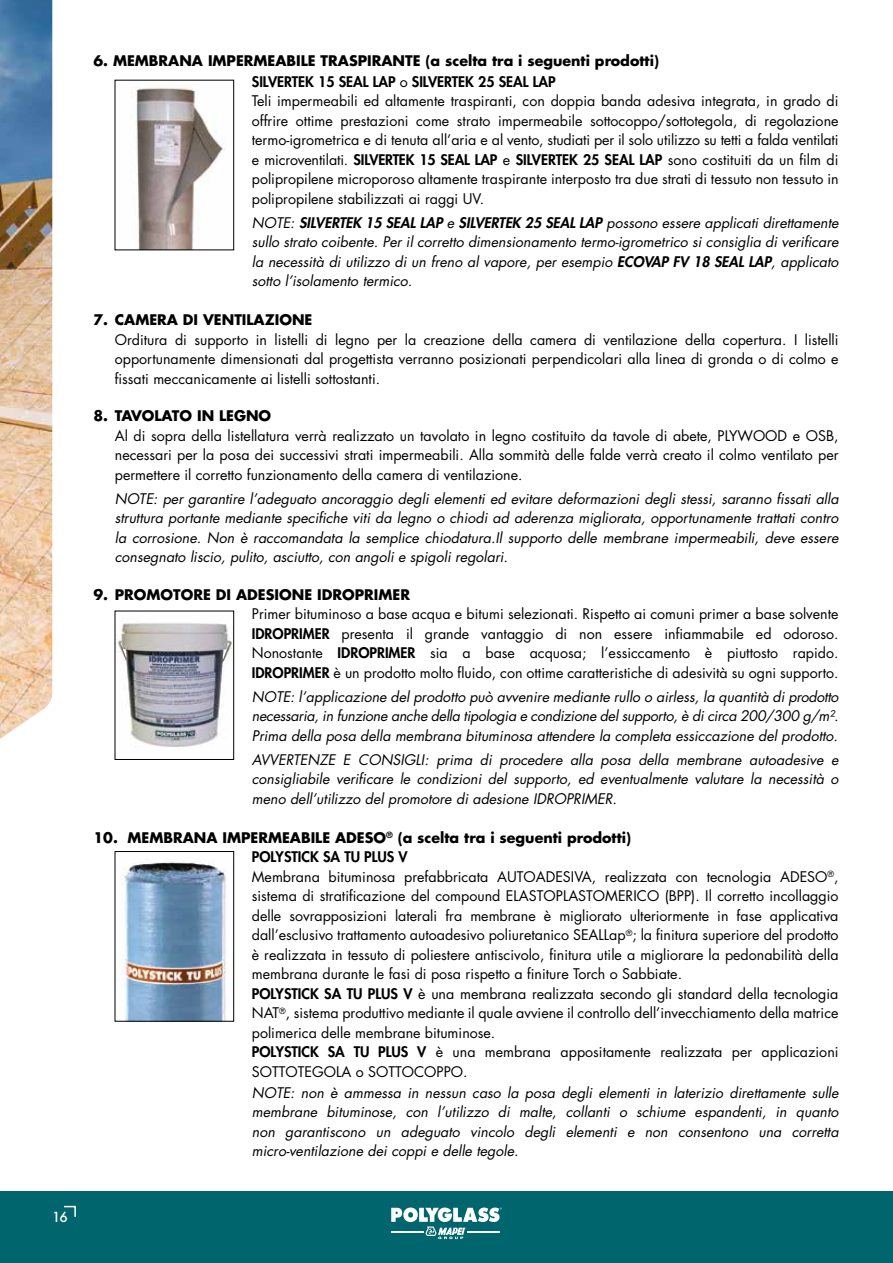
<style>
.page{position:relative;width:893px;height:1263px;background:#fff}
.page>*{position:absolute;margin:0;border:0;box-sizing:border-box;transform-origin:0 0}
.t1{font:14.25px/19.5px "Futura Std";color:#000;text-align:justify}
.t2{font:italic 14.25px/19.5px "Futura Std";color:#000;text-align:justify}
.t3{font:700 14.25px/21px "Futura Std";color:#000}
.t4{font:500 13.5px "Futura";color:#fff}
.s1{font-weight:800}
.s2{font-weight:400}
.s3{font-weight:700}
</style>
<div class="page">
<div style="left:0;top:1191px;width:893px;height:72px;background:#00656c"></div>
<img style="left:0;top:0;width:52px;height:739px">
<svg style="left:64px;top:1205px;width:12px;height:12px"></svg>
<svg style="left:391px;top:1207px;width:111px;height:32px"></svg>
<img style="left:130px;top:86px;width:95px;height:162px">
<div style="left:115px;top:80px;width:119px;height:170px;border:1px solid #000"></div>
<img style="left:117px;top:621px;width:115px;height:126px">
<div style="left:115px;top:611px;width:119px;height:149px;border:1px solid #000"></div>
<img style="left:122px;top:861px;width:110px;height:158px">
<div style="left:115px;top:851px;width:119px;height:170px;border:1px solid #000"></div>
<p class="t4" style="left:52px;top:1208px;width:17px">16</p>
<p class="t3" style="left:252px;top:50px;width:409px;text-indent:-158px">6. MEMBRANA IMPERMEABILE TRASPIRANTE (a scelta tra i seguenti prodotti)<br><span class="s1">SILVERTEK 15 SEAL LAP</span> <span class="s2">o</span> <span class="s1">SILVERTEK 25 SEAL LAP</span></p>
<p class="t1" style="left:252px;top:91px;width:588px">Teli impermeabili ed altamente traspiranti, con doppia banda adesiva integrata, in grado di offrire ottime prestazioni come strato impermeabile sottocoppo/sottotegola, di regolazione termo-igrometrica e di tenuta all’aria e al vento, studiati per il solo utilizzo su tetti a falda ventilati e microventilati. <span class="s1">SILVERTEK 15 SEAL LAP</span> e <span class="s1">SILVERTEK 25 SEAL LAP</span> sono costituiti da un film di polipropilene microporoso altamente traspirante interposto tra due strati di tessuto non tessuto in polipropilene stabilizzati ai raggi UV.</p>
<p class="t2" style="left:252px;top:213px;width:588px">NOTE: <span class="s1">SILVERTEK 15 SEAL LAP</span> e <span class="s1">SILVERTEK 25 SEAL LAP</span> possono essere applicati direttamente sullo strato coibente. Per il corretto dimensionamento termo-igrometrico si consiglia di verificare la necessità di utilizzo di un freno al vapore, per esempio <span class="s1">ECOVAP FV 18 SEAL LAP</span>, applicato sotto l’isolamento termico.</p>
<p class="t3" style="left:94px;top:309px;width:220px">7. CAMERA DI VENTILAZIONE</p>
<p class="t1" style="left:115px;top:330px;width:725px">Orditura di supporto in listelli di legno per la creazione della camera di ventilazione della copertura. I listelli opportunamente dimensionati dal progettista verranno posizionati perpendicolari alla linea di gronda o di colmo e fissati meccanicamente ai listelli sottostanti.</p>
<p class="t3" style="left:94px;top:405px;width:179px">8. TAVOLATO IN LEGNO</p>
<p class="t1" style="left:115px;top:426px;width:725px">Al di sopra della listellatura verrà realizzato un tavolato in legno costituito da tavole di abete, PLYWOOD e OSB, necessari per la posa dei successivi strati impermeabili. Alla sommità delle falde verrà creato il colmo ventilato per permettere il corretto funzionamento della camera di ventilazione.</p>
<p class="t2" style="left:115px;top:489px;width:725px">NOTE: per garantire l’adeguato ancoraggio degli elementi ed evitare deformazioni degli stessi, saranno fissati alla struttura portante mediante specifiche viti da legno o chiodi ad aderenza migliorata, opportunamente trattati contro la corrosione. Non è raccomandata la semplice chiodatura.Il supporto delle membrane impermeabili, deve essere consegnato liscio, pulito, asciutto, con angoli e spigoli regolari.</p>
<p class="t3" style="left:94px;top:584px;width:318px">9. PROMOTORE DI ADESIONE IDROPRIMER</p>
<p class="t1" style="left:252px;top:604px;width:588px">Primer bituminoso a base acqua e bitumi selezionati. Rispetto ai comuni primer a base solvente <span class="s1">IDROPRIMER</span> presenta il grande vantaggio di non essere infiammabile ed odoroso.<br>Nonostante <span class="s1">IDROPRIMER</span> sia a base acquosa; l’essiccamento è piuttosto rapido.<br><span class="s1">IDROPRIMER</span> è un prodotto molto fluido, con ottime caratteristiche di adesività su ogni supporto.</p>
<p class="t2" style="left:252px;top:687px;width:588px">NOTE: l’applicazione del prodotto può avvenire mediante rullo o airless, la quantità di prodotto necessaria, in funzione anche della tipologia e condizione del supporto, è di circa 200/300 g/m².<br>Prima della posa della membrana bituminosa attendere la completa essiccazione del prodotto.</p>
<p class="t2" style="left:252px;top:750px;width:588px">AVVERTENZE E CONSIGLI: prima di procedere alla posa della membrane autoadesive e consigliabile verificare le condizioni del supporto, ed eventualmente valutare la necessità o meno dell’utilizzo del promotore di adesione IDROPRIMER.</p>
<p class="t1" style="left:252px;top:828px;width:588px;text-align:left;text-indent:-158px"><span class="s3">10. MEMBRANA IMPERMEABILE ADESO</span><sup>®</sup> <span class="s3">(a scelta tra i seguenti prodotti)<br></span><span class="s1">POLYSTICK SA TU PLUS V<br></span>Membrana bituminosa prefabbricata AUTOADESIVA, realizzata con tecnologia ADESO<sup>®</sup>, sistema di stratificazione del compound ELASTOPLASTOMERICO (BPP). Il corretto incollaggio delle sovrapposizioni laterali fra membrane è migliorato ulteriormente in fase applicativa dall’esclusivo trattamento autoadesivo poliuretanico SEALLap<sup>®</sup>; la finitura superiore del prodotto è realizzata in tessuto di poliestere antiscivolo, finitura utile a migliorare la pedonabilità della membrana durante le fasi di posa rispetto a finiture Torch o Sabbiate.<br><span class="s1">POLYSTICK SA TU PLUS V</span> è una membrana realizzata secondo gli standard della tecnologia NAT<sup>®</sup>, sistema produttivo mediante il quale avviene il controllo dell’invecchiamento della matrice polimerica delle membrane bituminose.<br><span class="s1">POLYSTICK SA TU PLUS V</span> è una membrana appositamente realizzata per applicazioni SOTTOTEGOLA o SOTTOCOPPO.</p>
<p class="t2" style="left:252px;top:1083px;width:588px">NOTE: non è ammessa in nessun caso la posa degli elementi in laterizio direttamente sulle membrane bituminose, con l’utilizzo di malte, collanti o schiume espandenti, in quanto non garantiscono un adeguato vincolo degli elementi e non consentono una corretta micro-ventilazione dei coppi e delle tegole.</p>
</div>
